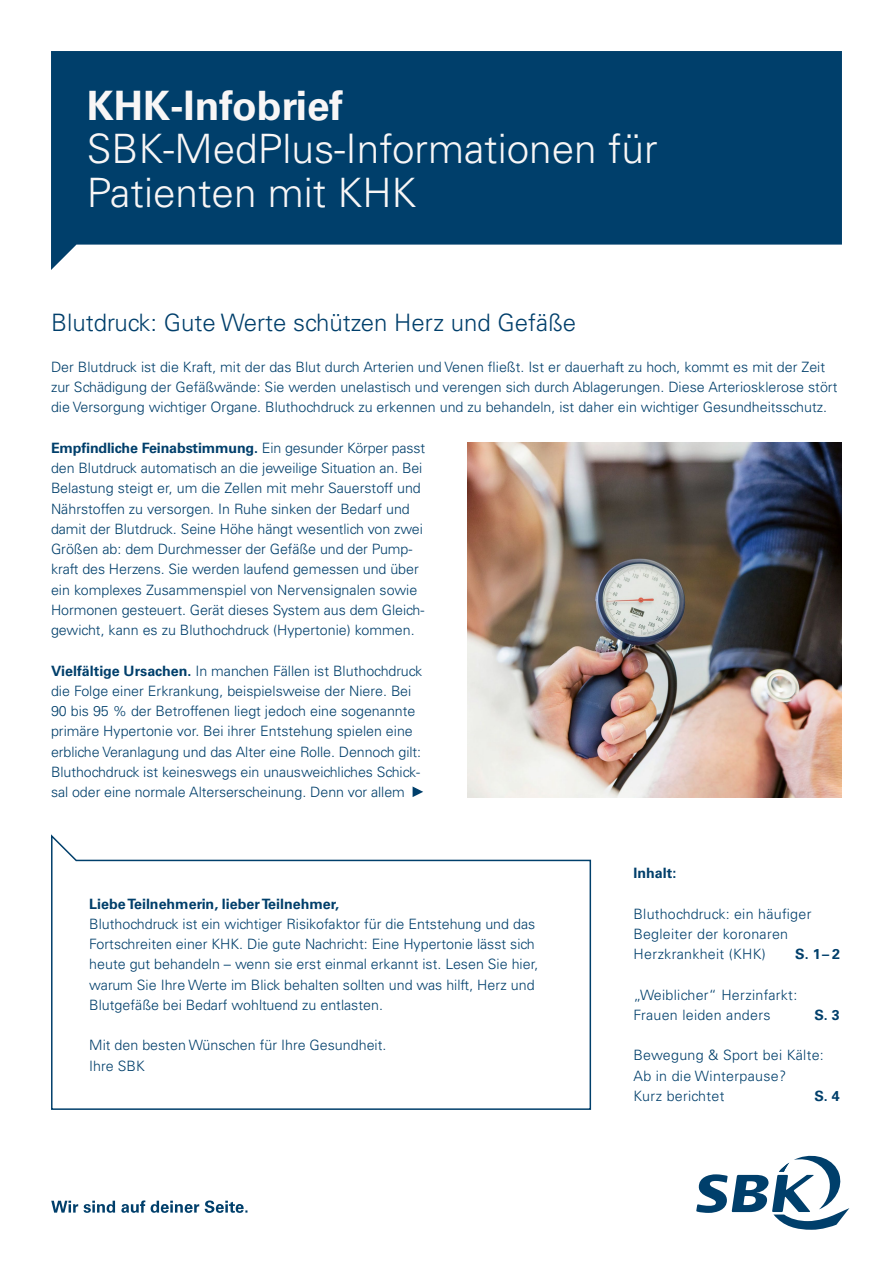
<style>
.page{position:relative;width:893px;height:1263px;background:#fff}
.page>*{position:absolute;margin:0;border:0;box-sizing:border-box;transform-origin:0 0}
.t1{font:300 40.5px/43.5px "Univers LT Std";color:#f8f6f6}
.t2{font:700 40.5px "Univers LT Std";color:#f8f6f6}
.t3{font:300 24px "Univers LT Std";color:#003f6b}
.t4{font:300 14.25px/20.2px "Univers LT Std";color:#003f6b}
.t5{font:300 14.25px/20.2px "Univers LT Std";letter-spacing:.02em;color:#003f6b}
.t6{font:700 14.25px "Univers LT Std";color:#003f6b}
.s1{font-weight:700}
</style>
<div class="page">
<svg style="left:413px;top:786px;width:10px;height:11px"></svg>
<img style="left:468px;top:442px;width:374px;height:355px">
<svg style="left:51px;top:834px;width:541px;height:276px"></svg>
<svg style="left:696px;top:1155px;width:153px;height:75px"></svg>
<svg style="left:51px;top:1200px;width:196px;height:13px"></svg>
<svg style="left:51px;top:51px;width:791px;height:219px;background:#1d547b"></svg>
<h1 class="t2" style="left:87px;top:82px;width:258px">KHK-Infobrief</h1>
<h1 class="t1" style="left:87px;top:127px;width:572px">SBK-MedPlus-Informationen für<br>Patienten mit KHK</h1>
<h2 class="t3" style="left:51px;top:308px;width:527px">Blutdruck: Gute Werte schützen Herz und Gefäße</h2>
<p class="t4" style="left:51px;top:357px;width:788px">Der Blutdruck ist die Kraft, mit der das Blut durch Arterien und Venen fließt. Ist er dauerhaft zu hoch, kommt es mit der Zeit zur Schädigung der Gefäßwände: Sie werden unelastisch und verengen sich durch Ablagerungen. Diese Arteriosklerose stört die Versorgung wichtiger Organe. Bluthochdruck zu erkennen und zu behandeln, ist daher ein wichtiger Gesundheitsschutz.</p>
<p class="t4" style="left:51px;top:438px;width:376px"><span class="s1">Empfindliche Feinabstimmung.</span> Ein gesunder Körper passt den Blutdruck automatisch an die jeweilige Situation an. Bei Belastung steigt er, um die Zellen mit mehr Sauerstoff und Nährstoffen zu versorgen. In Ruhe sinken der Bedarf und damit der Blutdruck. Seine Höhe hängt wesentlich von zwei Größen ab: dem Durchmesser der Gefäße und der Pump&shy;kraft des Herzens. Sie werden laufend gemessen und über ein komplexes Zusammenspiel von Nervensignalen sowie Hormonen gesteuert. Gerät dieses System aus dem Gleich&shy;gewicht, kann es zu Bluthochdruck (Hypertonie) kommen.</p>
<p class="t4" style="left:51px;top:660px;width:373px"><span class="s1">Vielfältige Ursachen.</span> In manchen Fällen ist Bluthochdruck die Folge einer Erkrankung, beispielsweise der Niere. Bei 90 bis 95 % der Betroffenen liegt jedoch eine sogenannte primäre Hypertonie vor. Bei ihrer Entstehung spielen eine erbliche Veranlagung und das Alter eine Rolle. Dennoch gilt:<br>Bluthochdruck ist keineswegs ein unausweichliches Schick&shy;sal oder eine normale Alterserscheinung. Denn vor allem</p>
<p class="t6" style="left:89px;top:895px;width:251px">Liebe Teilnehmerin, lieber Teilnehmer,</p>
<p class="t4" style="left:89px;top:914px;width:450px">Bluthochdruck ist ein wichtiger Risikofaktor für die Entstehung und das Fortschreiten einer KHK. Die gute Nachricht: Eine Hypertonie lässt sich heute gut behandeln – wenn sie erst einmal erkannt ist. Lesen Sie hier, warum Sie Ihre Werte im Blick behalten sollten und was hilft, Herz und Blutgefäße bei Bedarf wohltuend zu entlasten.</p>
<p class="t4" style="left:89px;top:1035px;width:299px">Mit den besten Wünschen für Ihre Gesundheit.<br>Ihre SBK</p>
<p class="t6" style="left:634px;top:865px;width:44px">Inhalt:</p>
<p class="t5" style="left:634px;top:903px;width:179px">Bluthochdruck: ein häufiger<br>Begleiter der koronaren<br>Herzkrankheit (KHK)</p>
<p class="t6" style="left:795px;top:946px;width:46px">S. 1–2</p>
<p class="t5" style="left:634px;top:984px;width:165px">„Weiblicher“ Herzinfarkt:<br>Frauen leiden anders</p>
<p class="t6" style="left:814px;top:1006px;width:27px">S. 3</p>
<p class="t5" style="left:634px;top:1045px;width:192px">Bewegung &amp; Sport bei Kälte:<br>Ab in die Winterpause?<br>Kurz berichtet</p>
<p class="t6" style="left:814px;top:1087px;width:27px">S. 4</p>
</div>
